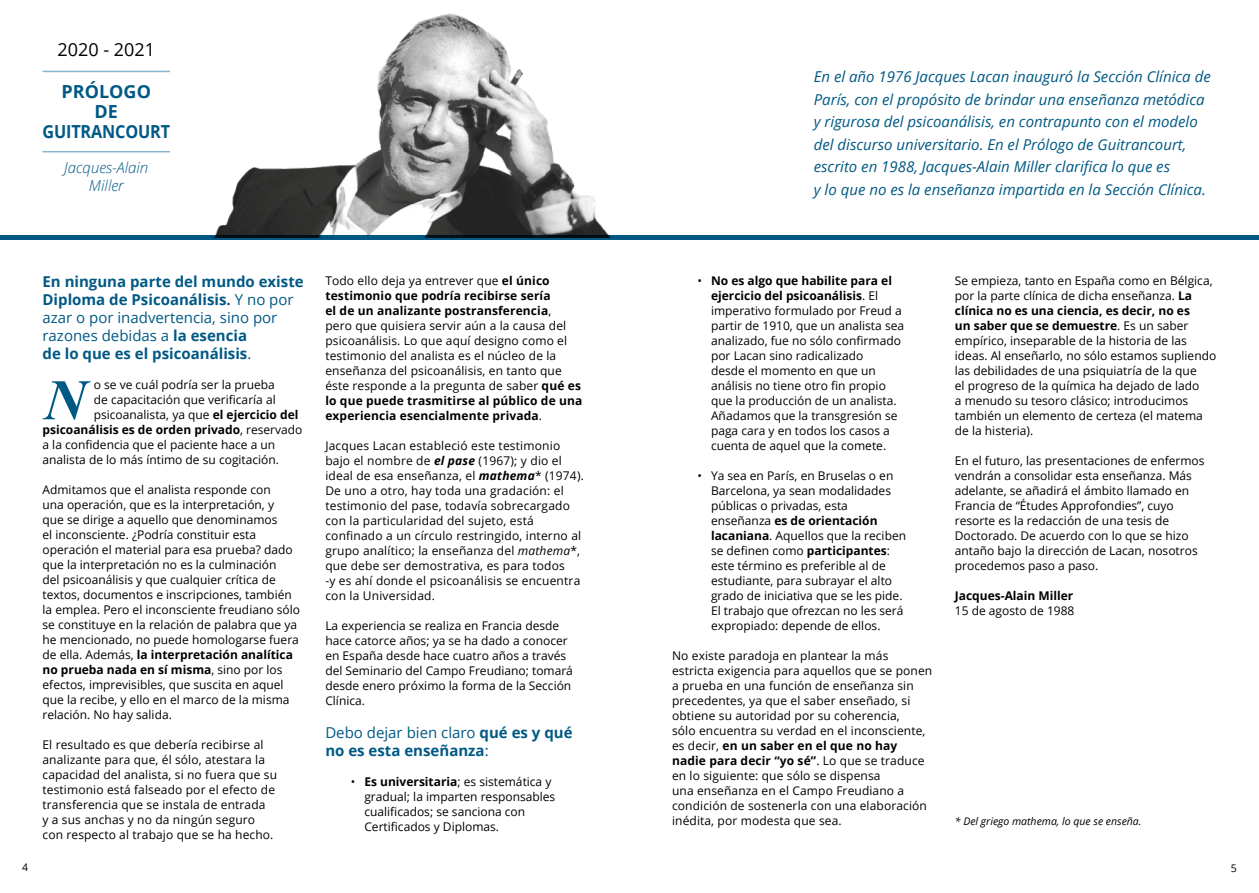
<style>
.page{position:relative;width:1259px;height:893px;background:#fff}
.page>*{position:absolute;margin:0;border:0;box-sizing:border-box;transform-origin:0 0}
.t1{font:italic 700 57.3px "Times New Roman";color:#005984}
.t2{font:700 18px/20.2px "Open Sans";letter-spacing:-.01em;color:#005984;text-align:center}
.t3{font:18px "Open Sans";color:#000}
.t4{font:italic 15px/22.5px "Open Sans";color:#005984}
.t5{font:700 15px/18px "Open Sans";color:#005984}
.t6{font:italic 300 15px/17.2px "Open Sans";color:#005984;text-align:center}
.t7{font:12px/15px "Open Sans";color:#000}
.t8{font:700 12px "Open Sans";color:#000}
.t9{font:italic 10.5px "Open Sans";color:#000}
.t10{font:10.5px "Open Sans";color:#000}
.s1{font-weight:400}
.s2{font-weight:700}
.s3{font-weight:700;font-style:italic}
.s4{font-style:italic}
</style>
<div class="page">
<img style="left:0;top:13px;width:684px;height:223px">
<hr style="left:43px;top:71px;width:127px;height:1px;background:#8bb4cf">
<hr style="left:43px;top:151px;width:127px;height:1px;background:#8bb4cf">
<hr style="left:0;top:236px;width:1259px;height:4px;background:#005984">
<h2 class="t3" style="left:58px;top:37px;width:99px">2020 - 2021</h2>
<h2 class="t2" style="left:43px;top:81px;width:129px">PRÓLOGO<br>DE<br>GUITRANCOURT</h2>
<p class="t6" style="left:64px;top:159px;width:85px">Jacques-Alain<br>Miller</p>
<p class="t5" style="left:43px;top:272px;width:263px">En ninguna parte del mundo existe<br>Diploma de Psicoanálisis. <span class="s1">Y no por azar o por inadvertencia, sino por razones debidas a</span> la esencia<br>de lo que es el psicoanálisis<span class="s1">.</span></p>
<h1 class="t1" style="left:44px;top:369px;width:43px">N</h1>
<p class="t7" style="left:94px;top:377px;width:183px">o se ve cuál podría ser la prueba</p>
<p class="t7" style="left:94px;top:392px;width:183px">de capacitación que verificaría al</p>
<p class="t7" style="left:94px;top:407px;width:206px">psicoanalista, ya que <span class="s2">el ejercicio del</span></p>
<p class="t8" style="left:43px;top:421px;width:261px">psicoanálisis es de orden privado<span class="s1">, reservado</span></p>
<p class="t7" style="left:43px;top:437px;width:234px">a la confidencia que el paciente hace a un</p>
<p class="t7" style="left:43px;top:452px;width:238px">analista de lo más íntimo de su cogitación.</p>
<p class="t7" style="left:43px;top:482px;width:259px">Admitamos que el analista responde con<br>una operación, que es la interpretación, y<br>que se dirige a aquello que denominamos<br>el inconsciente. ¿Podría constituir esta operación el material para esa prueba? dado que la interpretación no es la culminación<br>del psicoanálisis y que cualquier crítica de textos, documentos e inscripciones, también la emplea. Pero el inconsciente freudiano sólo se constituye en la relación de palabra que ya he mencionado, no puede homologarse fuera de ella. Además, <span class="s2">la interpretación analítica no prueba nada en sí misma</span>, sino por los efectos, imprevisibles, que suscita en aquel que la recibe, y ello en el marco de la misma relación. No hay salida.</p>
<p class="t7" style="left:43px;top:737px;width:236px">El resultado es que debería recibirse al analizante para que, él sólo, atestara la capacidad del analista, si no fuera que su testimonio está falseado por el efecto de transferencia que se instala de entrada<br>y a sus anchas y no da ningún seguro con respecto al trabajo que se ha hecho.</p>
<p class="t7" style="left:325px;top:273px;width:258px">Todo ello deja ya entrever que <span class="s2">el único testimonio que podría recibirse sería<br>el de un analizante postransferencia</span>,<br>pero que quisiera servir aún a la causa del psicoanálisis. Lo que aquí designo como el testimonio del analista es el núcleo de la enseñanza del psicoanálisis, en tanto que éste responde a la pregunta de saber <span class="s2">qué es lo que puede trasmitirse al público de una experiencia esencialmente privada</span>.</p>
<p class="t7" style="left:325px;top:438px;width:260px">Jacques Lacan estableció este testimonio bajo el nombre de <span class="s3">el pase</span> (1967); y dio el ideal de esa enseñanza, el <span class="s3">mathema</span>* (1974).<br>De uno a otro, hay toda una gradación: el testimonio del pase, todavía sobrecargado con la particularidad del sujeto, está confinado a un círculo restringido, interno al grupo analítico; la enseñanza del <span class="s4">mathema</span>*, que debe ser demostrativa, es para todos<br>-y es ahí donde el psicoanálisis se encuentra con la Universidad.</p>
<p class="t7" style="left:325px;top:618px;width:249px">La experiencia se realiza en Francia desde hace catorce años; ya se ha dado a conocer en España desde hace cuatro años a través del Seminario del Campo Freudiano; tomará desde enero próximo la forma de la Sección Clínica.</p>
<p class="t5" style="left:325px;top:723px;width:249px"><span class="s1">Debo dejar bien claro</span> qué es y qué no es esta enseñanza<span class="s1">:</span></p>
<p class="t7" style="left:364px;top:774px;width:192px;text-indent:-14px">• <span class="s2">Es universitaria</span>; es sistemática y gradual; la imparten responsables cualificados; se sanciona con<br>Certificados y Diplomas.</p>
<p class="t4" style="left:814px;top:65px;width:398px">En el año 1976 Jacques Lacan inauguró la Sección Clínica de París, con el propósito de brindar una enseñanza metódica y rigurosa del psicoanálisis, en contrapunto con el modelo del discurso universitario. En el Prólogo de Guitrancourt, escrito en 1988, Jacques-Alain Miller clarifica lo que es<br>y lo que no es la enseñanza impartida en la Sección Clínica.</p>
<p class="t7" style="left:711px;top:273px;width:195px;text-indent:-14px">• <span class="s2">No es algo que habilite para el ejercicio del psicoanálisis</span>. El imperativo formulado por Freud a partir de 1910, que un analista sea analizado, fue no sólo confirmado por Lacan sino radicalizado<br>desde el momento en que un análisis no tiene otro fin propio que la producción de un analista.<br>Añadamos que la transgresión se paga cara y en todos los casos a cuenta de aquel que la comete.</p>
<p class="t7" style="left:711px;top:468px;width:197px;text-indent:-14px">• Ya sea en París, en Bruselas o en<br>Barcelona, ya sean modalidades públicas o privadas, esta enseñanza <span class="s2">es de orientación lacaniana</span>. Aquellos que la reciben se definen como <span class="s2">participantes</span>: este término es preferible al de estudiante, para subrayar el alto grado de iniciativa que se les pide.<br>El trabajo que ofrezcan no les será expropiado: depende de ellos.</p>
<p class="t7" style="left:672px;top:648px;width:262px">No existe paradoja en plantear la más estricta exigencia para aquellos que se ponen a prueba en una función de enseñanza sin precedentes, ya que el saber enseñado, si obtiene su autoridad por su coherencia,<br>sólo encuentra su verdad en el inconsciente, es decir, <span class="s2">en un saber en el que no hay nadie para decir “yo sé”</span>. Lo que se traduce en lo siguiente: que sólo se dispensa<br>una enseñanza en el Campo Freudiano a condición de sostenerla con una elaboración inédita, por modesta que sea.</p>
<p class="t7" style="left:955px;top:273px;width:263px">Se empieza, tanto en España como en Bélgica, por la parte clínica de dicha enseñanza. <span class="s2">La clínica no es una ciencia, es decir, no es<br>un saber que se demuestre</span>. Es un saber empírico, inseparable de la historia de las ideas. Al enseñarlo, no sólo estamos supliendo las debilidades de una psiquiatría de la que<br>el progreso de la química ha dejado de lado<br>a menudo su tesoro clásico; introducimos también un elemento de certeza (el matema de la histeria).</p>
<p class="t7" style="left:955px;top:453px;width:251px">En el futuro, las presentaciones de enfermos vendrán a consolidar esta enseñanza. Más adelante, se añadirá el ámbito llamado en Francia de “Études Approfondies”, cuyo resorte es la redacción de una tesis de Doctorado. De acuerdo con lo que se hizo antaño bajo la dirección de Lacan, nosotros procedemos paso a paso.</p>
<p class="t8" style="left:955px;top:587px;width:120px">Jacques-Alain Miller</p>
<p class="t7" style="left:955px;top:603px;width:121px">15 de agosto de 1988</p>
<p class="t9" style="left:955px;top:814px;width:188px">* Del griego mathema, lo que se enseña.</p>
<p class="t10" style="left:22px;top:860px;width:8px">4</p>
<p class="t10" style="left:1230px;top:861px;width:8px">5</p>
</div>
